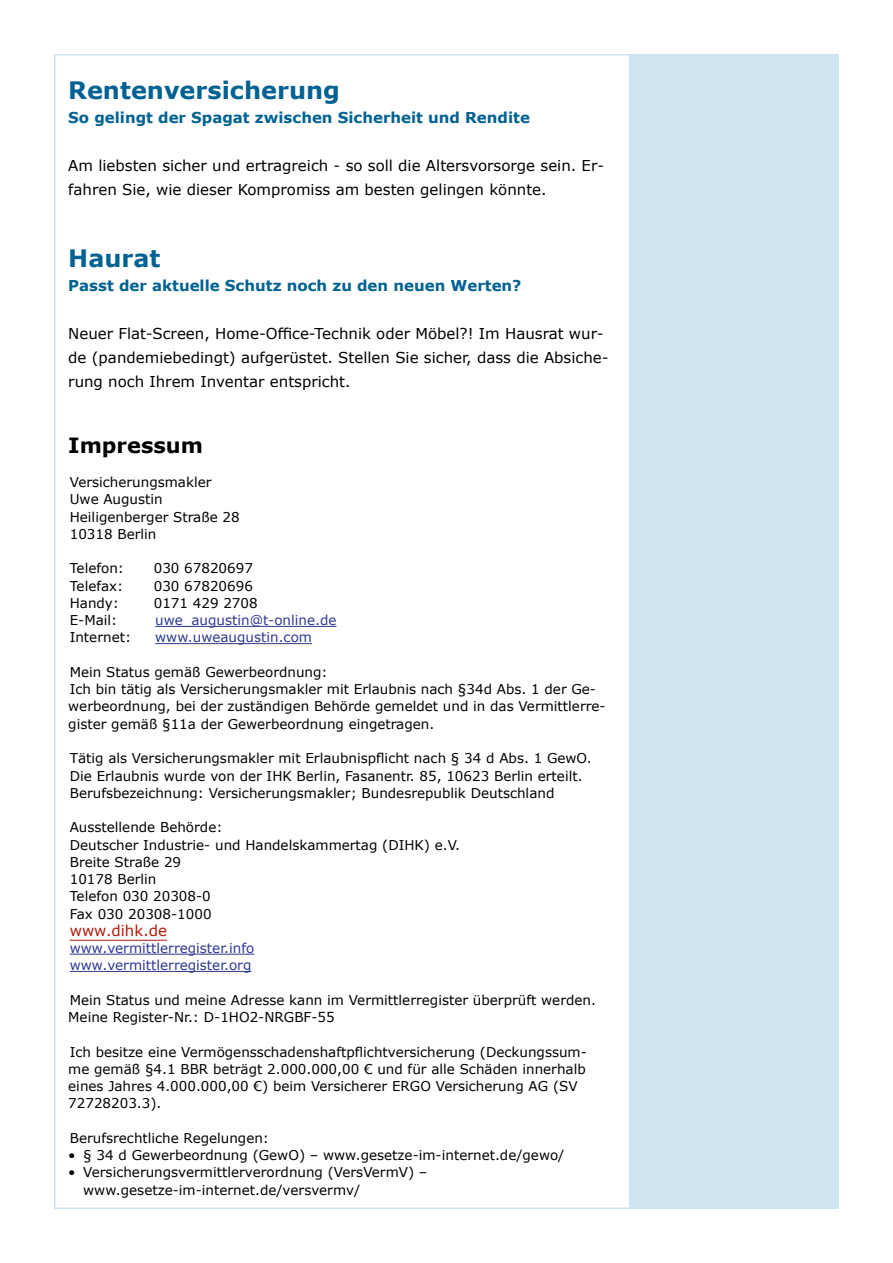
<style>
.page{position:relative;width:893px;height:1263px;background:#fff}
.page>*{position:absolute;margin:0;border:0;box-sizing:border-box;transform-origin:0 0}
.t1{font:700 24px "Verdana";color:#006292}
.t2{font:700 21px "Verdana";color:#000}
.t3{font:15px/24px "Verdana";color:#000}
.t4{font:700 15px "Verdana";color:#006292}
.t5{font:15px "Verdana";color:#af1b0c}
.t6{font:13.5px/17.2px "Verdana";color:#000}
.t7{font:13.5px/17.2px "Verdana";color:#2d3892}
</style>
<div class="page">
<hr style="left:155px;top:626px;width:181px;height:1px;background:#2d3892">
<hr style="left:155px;top:643px;width:157px;height:1px;background:#2d3892">
<hr style="left:70px;top:940px;width:97px;height:1px;background:#af1b0c">
<hr style="left:70px;top:954px;width:184px;height:1px;background:#2d3892">
<hr style="left:70px;top:971px;width:181px;height:1px;background:#2d3892">
<div style="left:629px;top:54px;width:210px;height:1155px;background:#cfe4f1"></div>
<h1 class="t1" style="left:68px;top:74px;width:273px">Rentenversicherung</h1>
<p class="t4" style="left:68px;top:107px;width:463px">So gelingt der Spagat zwischen Sicherheit und Rendite</p>
<p class="t3" style="left:68px;top:154px;width:537px">Am liebsten sicher und ertragreich - so soll die Altersvorsorge sein. Er&shy;fahren Sie, wie dieser Kompromiss am besten gelingen könnte.</p>
<h1 class="t1" style="left:68px;top:242px;width:94px">Haurat</h1>
<p class="t4" style="left:68px;top:275px;width:455px">Passt der aktuelle Schutz noch zu den neuen Werten?</p>
<p class="t3" style="left:68px;top:322px;width:542px">Neuer Flat-Screen, Home-Office-Technik oder Möbel?! Im Hausrat wur&shy;de (pandemiebedingt) aufgerüstet. Stellen Sie sicher, dass die Absiche&shy;rung noch Ihrem Inventar entspricht.</p>
<h2 class="t2" style="left:68px;top:430px;width:136px">Impressum</h2>
<p class="t6" style="left:70px;top:473px;width:171px">Versicherungsmakler<br>Uwe Augustin<br>Heiligenberger Straße 28<br>10318 Berlin</p>
<p class="t6" style="left:70px;top:560px;width:56px">Telefon:</p>
<p class="t6" style="left:154px;top:560px;width:101px">030 67820697</p>
<p class="t6" style="left:70px;top:577px;width:55px">Telefax:</p>
<p class="t6" style="left:154px;top:577px;width:101px">030 67820696</p>
<p class="t6" style="left:70px;top:594px;width:51px">Handy:</p>
<p class="t6" style="left:154px;top:594px;width:105px">0171 429 2708</p>
<p class="t6" style="left:70px;top:611px;width:49px">E-Mail:</p>
<p class="t7" style="left:155px;top:611px;width:183px">uwe_augustin@t-online.de</p>
<p class="t6" style="left:70px;top:629px;width:63px">Internet:</p>
<p class="t7" style="left:155px;top:629px;width:158px">www.uweaugustin.com</p>
<p class="t6" style="left:68px;top:663px;width:539px">Mein Status gemäß Gewerbeordnung:<br>Ich bin tätig als Versicherungsmakler mit Erlaubnis nach §34d Abs. 1 der Ge&shy;werbeordnung, bei der zuständigen Behörde gemeldet und in das Vermittlerre&shy;gister gemäß §11a der Gewerbeordnung eingetragen.</p>
<p class="t6" style="left:70px;top:749px;width:524px">Tätig als Versicherungsmakler mit Erlaubnispflicht nach § 34 d Abs. 1 GewO.<br>Die Erlaubnis wurde von der IHK Berlin, Fasanentr. 85, 10623 Berlin erteilt.<br>Berufsbezeichnung: Versicherungsmakler; Bundesrepublik Deutschland</p>
<p class="t6" style="left:70px;top:818px;width:392px">Ausstellende Behörde:<br>Deutscher Industrie- und Handelskammertag (DIHK) e.V.<br>Breite Straße 29<br>10178 Berlin<br>Telefon 030 20308-0<br>Fax 030 20308-1000</p>
<p class="t5" style="left:70px;top:920px;width:99px">www.dihk.de</p>
<p class="t7" style="left:70px;top:939px;width:186px">www.vermittlerregister.info www.vermittlerregister.org</p>
<p class="t6" style="left:68px;top:991px;width:529px">Mein Status und meine Adresse kann im Vermittlerregister überprüft werden.<br>Meine Register-Nr.: D-1HO2-NRGBF-55</p>
<p class="t6" style="left:68px;top:1043px;width:520px">Ich besitze eine Vermögensschadenshaftpflichtversicherung (Deckungssum&shy;me gemäß §4.1 BBR beträgt 2.000.000,00 € und für alle Schäden innerhalb eines Jahres 4.000.000,00 €) beim Versicherer ERGO Versicherung AG (SV 72728203.3).</p>
<p class="t6" style="left:70px;top:1129px;width:201px">Berufsrechtliche Regelungen:</p>
<p class="t6" style="left:68px;top:1146px;width:498px">• § 34 d Gewerbeordnung (GewO) – www.gesetze-im-internet.de/gewo/</p>
<p class="t6" style="left:83px;top:1163px;width:346px;text-indent:-15px">• Versicherungsvermittlerverordnung (VersVermV) – www.gesetze-im-internet.de/versvermv/</p>
</div>
